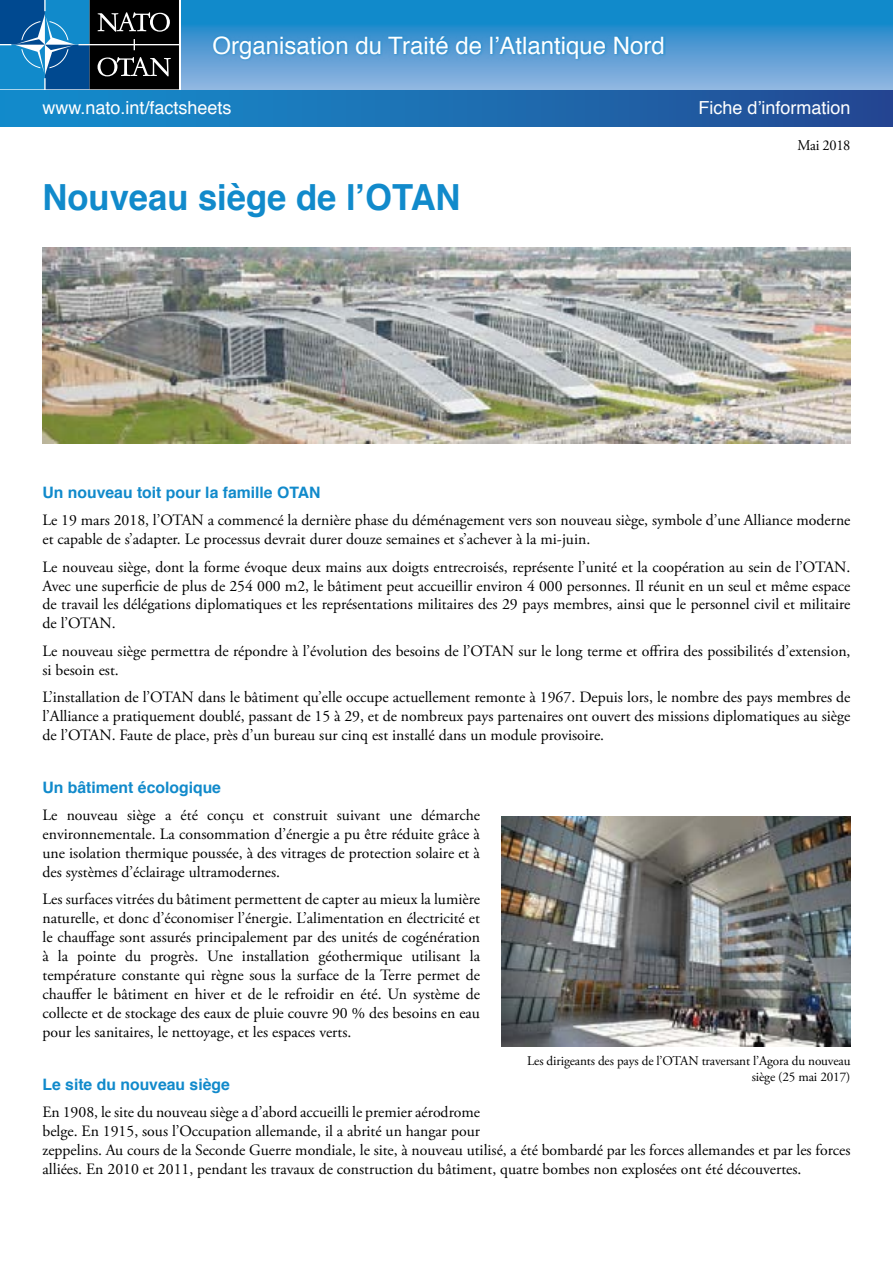
<style>
.page{position:relative;width:893px;height:1263px;background:#fff}
.page>*{position:absolute;margin:0;border:0;box-sizing:border-box;transform-origin:0 0}
.t1{font:700 36px "Helvetica";color:#118acb;scale:.96 1}
.t2{font:24px "Helvetica";color:#fff}
.t3{font:18px "Helvetica";color:#fff}
.t4{font:15.75px/18.9px "Adobe Garamond Pro";color:#000;text-align:justify}
.t5{font:700 15.75px "Helvetica";color:#118acb}
.t6{font:15px "Adobe Garamond Pro";letter-spacing:-.02em;color:#000;scale:.96 1}
.t7{font:13.2px/15.9px "Adobe Garamond Pro";letter-spacing:-.01em;color:#000;text-align:right}
</style>
<div class="page">
<svg style="left:181px;top:0;width:712px;height:89px;background:#4699d3"></svg>
<svg style="left:0;top:89px;width:180px;height:2px"></svg>
<svg style="left:0;top:0;width:179px;height:89px;background:#1f4b69"></svg>
<div style="left:212px;top:35px;width:454px;height:26px;background:#118acb;opacity:.75"></div>
<div style="left:0;top:91px;width:893px;height:36px;background:linear-gradient(to right,#1491cf,#254a93)"></div>
<img style="left:43px;top:247px;width:807px;height:197px">
<img style="left:501px;top:816px;width:349px;height:230px">
<h2 class="t2" style="left:213px;top:27px;width:454px">Organisation du Traité de l’Atlantique Nord</h2>
<p class="t3" style="left:43px;top:94px;width:191px">www.nato.int/factsheets</p>
<p class="t3" style="left:698px;top:94px;width:154px">Fiche d’information</p>
<h1 class="t1" style="left:43px;top:168px;width:437px">Nouveau siège de l’OTAN</h1>
<p class="t6" style="left:798px;top:136px;width:57px">Mai 2018</p>
<p class="t5" style="left:43px;top:480px;width:279px">Un nouveau toit pour la famille OTAN</p>
<p class="t4" style="left:43px;top:511px;width:809px">Le 19 mars 2018, l’OTAN a commencé la dernière phase du déménagement vers son nouveau siège, symbole d’une Alliance moderne et capable de s’adapter. Le processus devrait durer douze semaines et s’achever à la mi-juin.</p>
<p class="t4" style="left:43px;top:558px;width:809px">Le nouveau siège, dont la forme évoque deux mains aux doigts entrecroisés, représente l’unité et la coopération au sein de l’OTAN.<br>Avec une superficie de plus de 254 000 m2, le bâtiment peut accueillir environ 4 000 personnes. Il réunit en un seul et même espace de travail les délégations diplomatiques et les représentations militaires des 29 pays membres, ainsi que le personnel civil et militaire de l’OTAN.</p>
<p class="t4" style="left:43px;top:642px;width:809px">Le nouveau siège permettra de répondre à l’évolution des besoins de l’OTAN sur le long terme et offrira des possibilités d’extension, si besoin est.</p>
<p class="t4" style="left:43px;top:688px;width:809px">L’installation de l’OTAN dans le bâtiment qu’elle occupe actuellement remonte à 1967. Depuis lors, le nombre des pays membres de l’Alliance a pratiquement doublé, passant de 15 à 29, et de nombreux pays partenaires ont ouvert des missions diplomatiques au siège de l’OTAN. Faute de place, près d’un bureau sur cinq est installé dans un module provisoire.</p>
<p class="t5" style="left:43px;top:775px;width:180px">Un bâtiment écologique</p>
<p class="t4" style="left:43px;top:806px;width:439px">Le nouveau siège a été conçu et construit suivant une démarche environnementale. La consommation d’énergie a pu être réduite grâce à une isolation thermique poussée, à des vitrages de protection solaire et à des systèmes d’éclairage ultramodernes.</p>
<p class="t4" style="left:43px;top:890px;width:439px">Les surfaces vitrées du bâtiment permettent de capter au mieux la lumière naturelle, et donc d’économiser l’énergie. L’alimentation en électricité et le chauffage sont assurés principalement par des unités de cogénération à la pointe du progrès. Une installation géothermique utilisant la température constante qui règne sous la surface de la Terre permet de chauffer le bâtiment en hiver et de le refroidir en été. Un système de collecte et de stockage des eaux de pluie couvre 90 % des besoins en eau pour les sanitaires, le nettoyage, et les espaces verts.</p>
<p class="t5" style="left:43px;top:1071px;width:189px">Le site du nouveau siège</p>
<p class="t4" style="left:43px;top:1103px;width:809px;text-align:left">En 1908, le site du nouveau siège a d’abord accueilli le premier aérodrome<br>belge. En 1915, sous l’Occupation allemande, il a abrité un hangar pour<br>zeppelins. Au cours de la Seconde Guerre mondiale, le site, à nouveau utilisé, a été bombardé par les forces allemandes et par les forces alliées. En 2010 et 2011, pendant les travaux de construction du bâtiment, quatre bombes non explosées ont été découvertes.</p>
<p class="t7" style="left:527px;top:1053px;width:325px">Les dirigeants des pays de l’OTAN traversant l’Agora du nouveau siège (25 mai 2017)</p>
</div>
